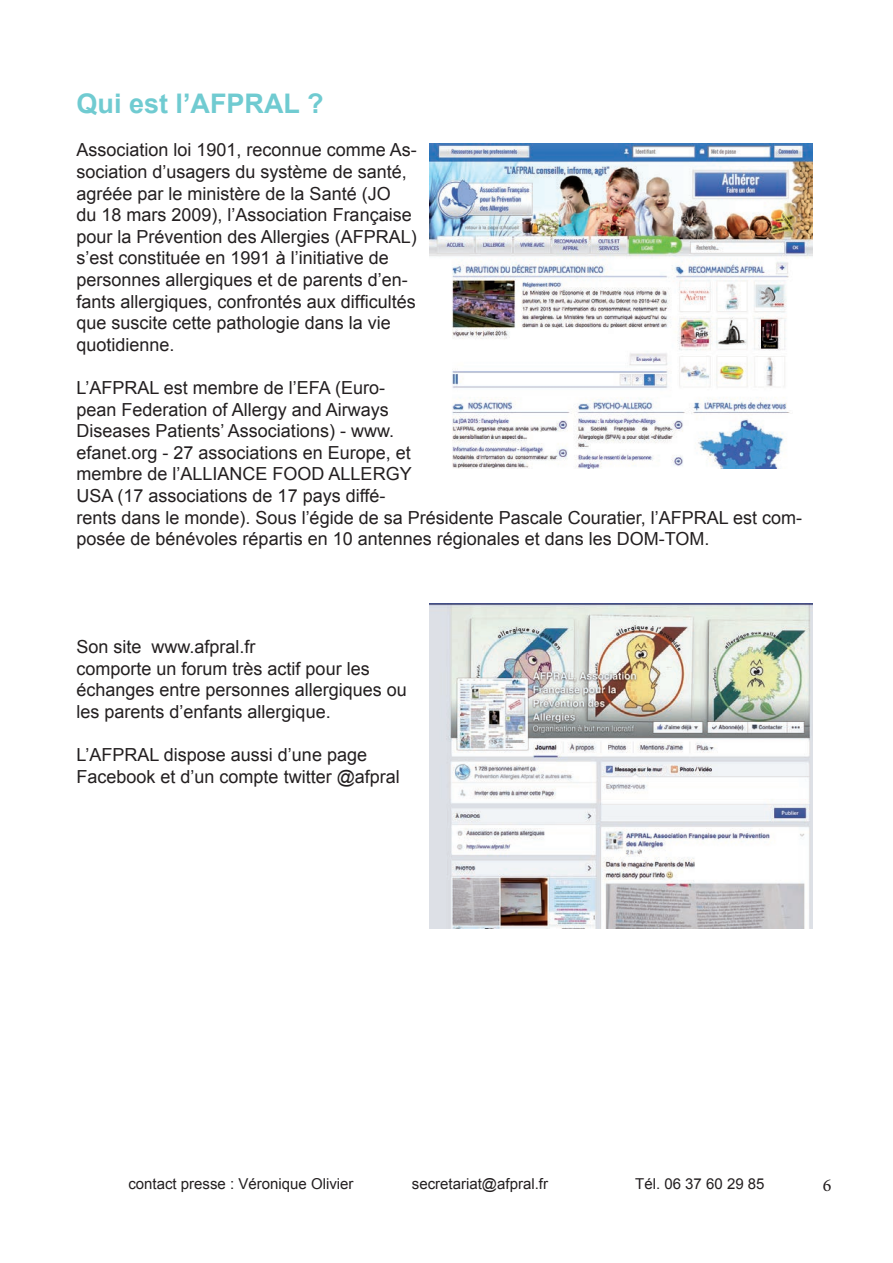
<style>
.page{position:relative;width:893px;height:1263px;background:#fff}
.page>*{position:absolute;margin:0;border:0;box-sizing:border-box;transform-origin:0 0}
.t1{font:700 27px "Arial";color:#70cbd1}
.t2{font:18px/21.6px "Arial";color:#231f20}
.t3{font:18px "Minion Pro";color:#231f20}
.t4{font:15px "Arial";color:#231f20}
</style>
<div class="page">
<img style="left:429px;top:604px;width:383px;height:324px">
<img style="left:429px;top:143px;width:383px;height:326px">
<h1 class="t1" style="left:77px;top:86px;width:249px">Qui est l’AFPRAL ?</h1>
<p class="t2" style="left:77px;top:139px;width:342px">Association loi 1901, reconnue comme As&shy;sociation d’usagers du système de santé, agréée par le ministère de la Santé (JO<br>du 18 mars 2009), l’Association Française pour la Prévention des Allergies (AFPRAL) s’est constituée en 1991 à l’initiative de personnes allergiques et de parents d’en&shy;fants allergiques, confrontés aux difficultés que suscite cette pathologie dans la vie quotidienne.</p>
<p class="t2" style="left:77px;top:377px;width:727px">L’AFPRAL est membre de l’EFA (Euro-<br>pean Federation of Allergy and Airways<br>Diseases Patients’ Associations) - www.<br>efanet.org - 27 associations en Europe, et<br>membre de l’ALLIANCE FOOD ALLERGY<br>USA (17 associations de 17 pays diffé-<br>rents dans le monde). Sous l’égide de sa Présidente Pascale Couratier, l’AFPRAL est com&shy;posée de bénévoles répartis en 10 antennes régionales et dans les DOM-TOM.</p>
<p class="t2" style="left:77px;top:636px;width:332px">Son site www.afpral.fr<br>comporte un forum très actif pour les échanges entre personnes allergiques ou les parents d’enfants allergique.</p>
<p class="t2" style="left:77px;top:744px;width:325px">L’AFPRAL dispose aussi d’une page<br>Facebook et d’un compte twitter @afpral</p>
<p class="t4" style="left:128px;top:1174px;width:227px">contact presse : Véronique Olivier</p>
<p class="t4" style="left:412px;top:1174px;width:138px">secretariat@afpral.fr</p>
<p class="t4" style="left:635px;top:1174px;width:131px">Tél. 06 37 60 29 85</p>
<p class="t3" style="left:823px;top:1173px;width:10px">6</p>
</div>
